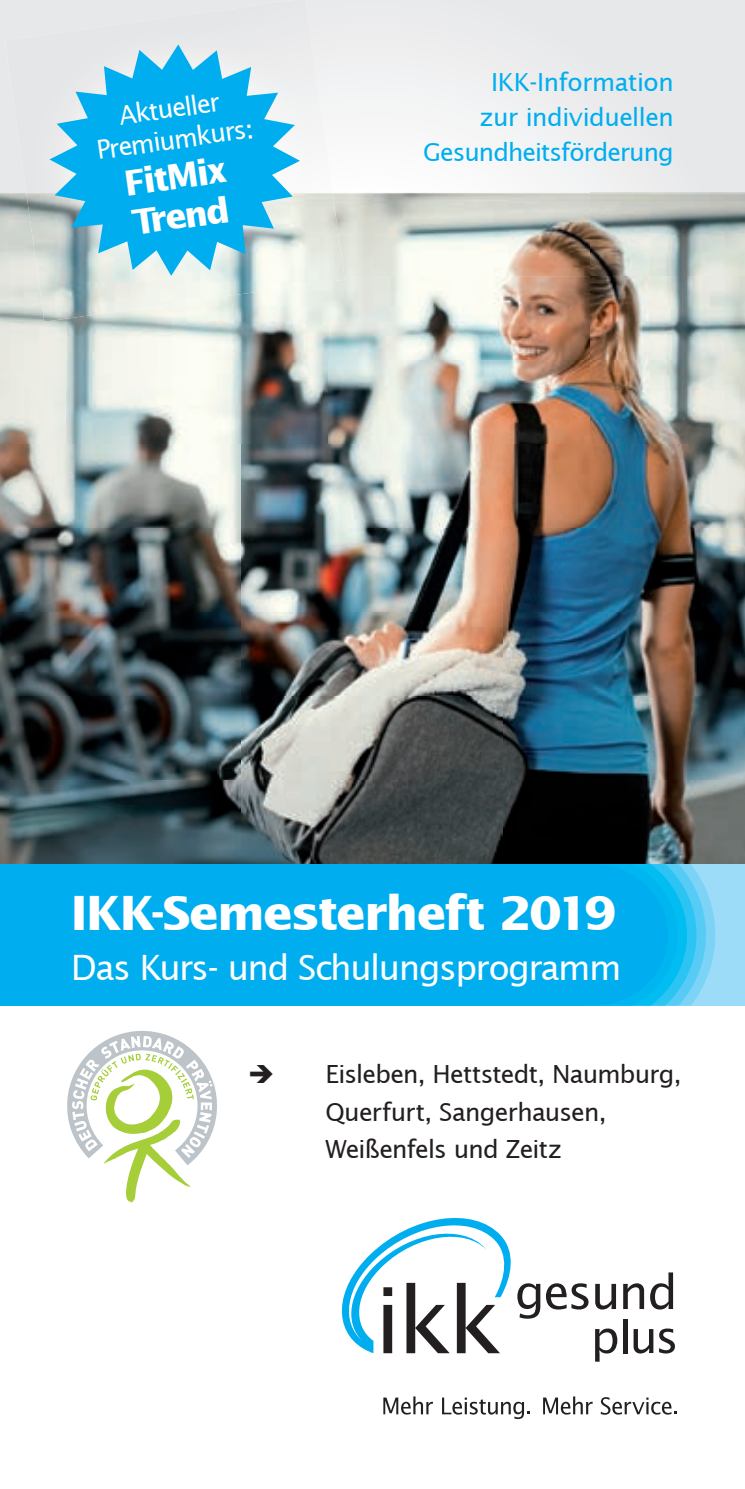
<style>
.page{position:relative;width:745px;height:1489px;background:#fff}
.page>*{position:absolute;margin:0;border:0;box-sizing:border-box;transform-origin:0 0}
.t1{font:700 47.5px "IKK Lucida Sans";color:#fff}
.t2{font:35px "IKK Lucida Sans";letter-spacing:-.01em;color:#fff}
.t3{font:700 35px/40px "IKK Lucida Sans";color:#fff}
.t4{font:26.25px/31.2px "IKK Lucida Sans";color:#fff;text-align:center}
.t5{font:25px/37.5px "IKK Lucida Sans";color:#231f20}
.t6{font:25px/35px "IKK Lucida Sans";letter-spacing:.01em;color:#00aeef;text-align:right}
</style>
<div class="page">
<svg style="left:0;top:0;width:744px;height:193px"></svg>
<img style="left:0;top:444px;width:744px;height:420px">
<img style="left:0;top:193px;width:66px;height:251px">
<img style="left:344px;top:193px;width:400px;height:83px">
<img style="left:66px;top:302px;width:262px;height:142px">
<img style="left:328px;top:276px;width:416px;height:168px">
<img style="left:373px;top:1272px;width:304px;height:148px">
<svg style="left:595px;top:1283px;width:20px;height:26px"></svg>
<svg style="left:622px;top:1283px;width:21px;height:25px"></svg>
<svg style="left:649px;top:1272px;width:23px;height:37px"></svg>
<svg style="left:594px;top:1328px;width:23px;height:33px"></svg>
<div style="left:622px;top:1318px;width:5px;height:35px;background:#231f20"></div>
<svg style="left:633px;top:1328px;width:41px;height:25px"></svg>
<svg style="left:341px;top:1217px;width:247px;height:136px"></svg>
<svg style="left:383px;top:1396px;width:49px;height:18px"></svg>
<svg style="left:442px;top:1397px;width:87px;height:21px"></svg>
<svg style="left:542px;top:1396px;width:50px;height:18px"></svg>
<svg style="left:600px;top:1396px;width:76px;height:18px"></svg>
<div style="left:43px;top:864px;width:701px;height:141px;background:#9cdcf8"></div>
<svg style="left:600px;top:864px;width:114px;height:141px;background:#39c5f3"></svg>
<div style="left:516px;top:864px;width:151px;height:141px;background:#00aeef;border-radius:50%"></div>
<div style="left:0;top:864px;width:583px;height:141px;background:#00aeef"></div>
<img style="left:5px;top:0;width:327px;height:193px">
<img style="left:26px;top:193px;width:160px;height:129px">
<img style="left:185px;top:193px;width:159px;height:109px">
<svg style="left:49px;top:44px;width:251px;height:232px;background:#54c2ea"></svg>
<svg style="left:67px;top:1031px;width:150px;height:171px"></svg>
<p class="t4" style="left:91px;top:104px;width:159px;rotate:-8deg">Aktueller<br>Premiumkurs:</p>
<h2 class="t3" style="left:122px;top:163px;width:103px;rotate:-8deg">FitMix<br>Trend</h2>
<p class="t6" style="left:423px;top:65px;width:251px">IKK-Information<br>zur individuellen<br>Gesundheitsförderung</p>
<h1 class="t1" style="left:71px;top:885px;width:545px">IKK-Semesterheft 2019</h1>
<h2 class="t2" style="left:71px;top:947px;width:550px">Das Kurs- und Schulungsprogramm</h2>
<p class="t5" style="left:326px;top:1055px;width:356px;text-indent:-78px">➔ Eisleben, Hettstedt, Naumburg,<br>Querfurt, Sangerhausen,<br>Weißenfels und Zeitz</p>
</div>
